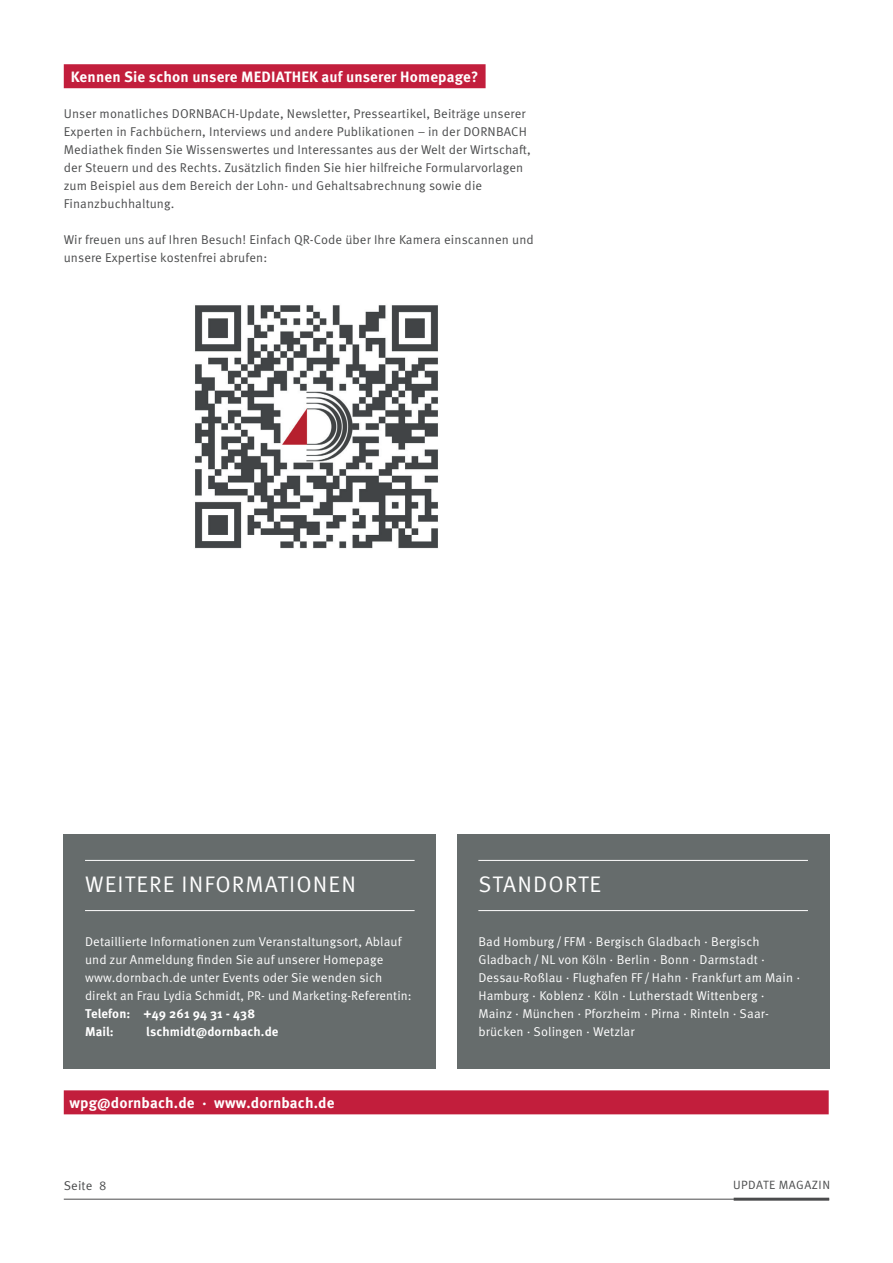
<style>
.page{position:relative;width:893px;height:1263px;background:#fff}
.page>*{position:absolute;margin:0;border:0;box-sizing:border-box;transform-origin:0 0}
.t1{font:22.5px "Meta Pro";letter-spacing:.05em;color:#fff}
.t2{font:700 15px "Meta Pro";letter-spacing:.01em;color:#fff}
.t3{font:12.75px/18px "Meta Pro";letter-spacing:.01em;color:#4b4c4d}
.t4{font:12.75px/18px "Meta Pro";letter-spacing:.01em;color:#fff}
.t5{font:700 12.75px/18px "Meta Pro";letter-spacing:.01em;color:#fff}
.t6{font:12px "Meta Pro";letter-spacing:.04em;color:#4b4c4d}
</style>
<div class="page">
<hr style="left:64px;top:1199px;width:765px;height:1px;background:#4b4c4d">
<hr style="left:734px;top:1198px;width:95px;height:3px;background:#4b4c4d">
<div style="left:64px;top:1090px;width:765px;height:24px;background:#c21e3c"></div>
<div style="left:64px;top:835px;width:372px;height:234px;background:#666c6c"></div>
<div style="left:457px;top:835px;width:372px;height:234px;background:#666c6c"></div>
<hr style="left:85px;top:860px;width:330px;height:1px;background:#fff">
<hr style="left:85px;top:910px;width:330px;height:1px;background:#fff">
<hr style="left:478px;top:860px;width:330px;height:1px;background:#fff">
<hr style="left:478px;top:910px;width:330px;height:1px;background:#fff">
<div style="left:64px;top:64px;width:422px;height:24px;background:#c21e3c"></div>
<img style="left:195px;top:305px;width:243px;height:244px">
<p class="t2" style="left:71px;top:65px;width:409px">Kennen Sie schon unsere MEDIATHEK auf unserer Homepage?</p>
<p class="t3" style="left:64px;top:104px;width:469px">Unser monatliches DORNBACH-Update, Newsletter, Presseartikel, Beiträge unserer Experten in Fachbüchern, Interviews und andere Publikationen – in der DORNBACH Mediathek finden Sie Wissenswertes und Interessantes aus der Welt der Wirtschaft, der Steuern und des Rechts. Zusätzlich finden Sie hier hilfreiche Formularvorlagen zum Beispiel aus dem Bereich der Lohn- und Gehaltsabrechnung sowie die Finanzbuchhaltung.</p>
<p class="t3" style="left:64px;top:230px;width:472px">Wir freuen uns auf Ihren Besuch! Einfach QR-Code über Ihre Kamera einscannen und unsere Expertise kostenfrei abrufen:</p>
<h1 class="t1" style="left:85px;top:867px;width:272px">WEITERE INFORMATIONEN</h1>
<p class="t4" style="left:85px;top:932px;width:328px">Detaillierte Informationen zum Veranstaltungsort, Ablauf und zur Anmeldung finden Sie auf unserer Homepage www.dornbach.de unter Events oder Sie wenden sich direkt an Frau Lydia Schmidt, PR- und Marketing-Referentin:</p>
<p class="t5" style="left:85px;top:1004px;width:172px">Telefon: +49 261 94 31 - 438<br>Mail:</p>
<p class="t5" style="left:146px;top:1022px;width:134px">lschmidt@dornbach.de</p>
<p class="t2" style="left:69px;top:1091px;width:267px">wpg@dornbach.de · www.dornbach.de</p>
<h1 class="t1" style="left:478px;top:867px;width:124px">STANDORTE</h1>
<p class="t4" style="left:478px;top:932px;width:323px">Bad Homburg / FFM · Bergisch Gladbach · Bergisch Gladbach /NL von Köln · Berlin · Bonn · Darmstadt · Dessau-Roßlau · Flughafen FF /Hahn · Frankfurt am Main · Hamburg · Koblenz · Köln · Lutherstadt Wittenberg · Mainz · München · Pforzheim · Pirna · Rinteln · Saar&shy;brücken · Solingen · Wetzlar</p>
<p class="t3" style="left:64px;top:1175px;width:44px">Seite 8</p>
<p class="t6" style="left:733px;top:1176px;width:98px">UPDATE MAGAZIN</p>
</div>
